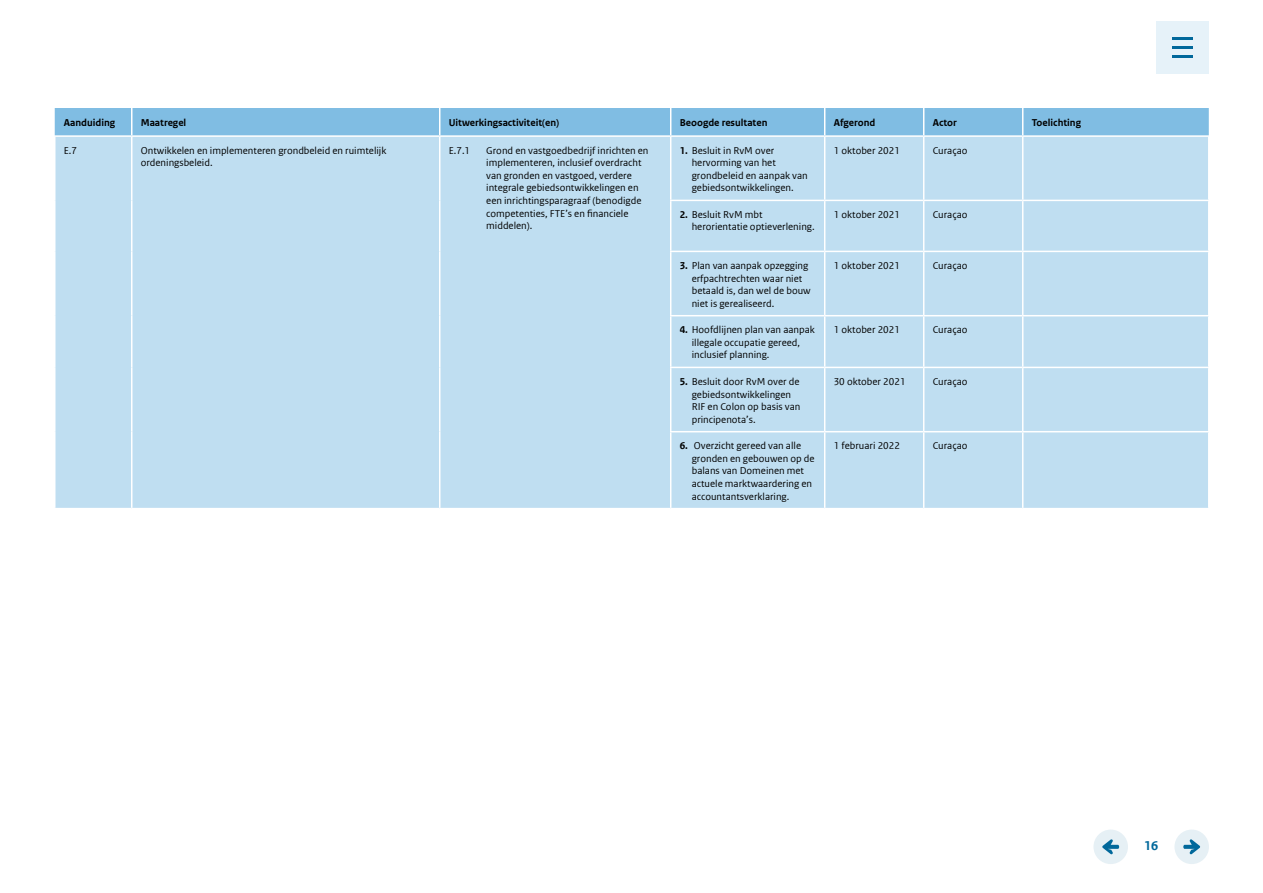
<style>
.page{position:relative;width:1263px;height:893px;background:#fff}
.page>*{position:absolute;margin:0;border:0;box-sizing:border-box;transform-origin:0 0}
.t1{font:700 13.5px "Rijksoverheid Sans Web Text";color:#01689b}
.Table_Bodycopy{font:10.5px/12.6px "Rijksoverheid Sans Web Text";color:#000}
.Table_Bodycopy_Tab{font:10.5px/12.6px "Rijksoverheid Sans Web Text";color:#000}
.Table_Heading_H2{font:700 10.5px "Rijksoverheid Sans Web Text";color:#000}
.s1{font-weight:700}
</style>
<div class="page">
<div style="left:1156px;top:21px;width:53px;height:53px;background:#e6f2f9"></div>
<hr style="left:1172px;top:37px;width:21px;height:3px;background:#01689b">
<hr style="left:1172px;top:55px;width:21px;height:3px;background:#01689b">
<hr style="left:1172px;top:46px;width:21px;height:3px;background:#01689b">
<div style="left:1174px;top:830px;width:35px;height:34px;background:#e6f0f5;border-radius:50%"></div>
<svg style="left:1183px;top:839px;width:17px;height:15px"></svg>
<div style="left:1093px;top:830px;width:35px;height:34px;background:#e6f0f5;border-radius:50%"></div>
<svg style="left:1102px;top:839px;width:17px;height:15px"></svg>
<div style="left:56px;top:137px;width:1152px;height:371px;background:#bfdef1"></div>
<div style="left:55px;top:108px;width:1154px;height:27px;background:#80bde3"></div>
<hr style="left:131px;top:137px;width:1px;height:63px;background:#fff">
<hr style="left:131px;top:200px;width:1px;height:51px;background:#fff">
<hr style="left:131px;top:251px;width:1px;height:65px;background:#fff">
<hr style="left:131px;top:316px;width:1px;height:51px;background:#fff">
<hr style="left:131px;top:367px;width:1px;height:65px;background:#fff">
<hr style="left:131px;top:432px;width:1px;height:76px;background:#fff">
<hr style="left:439px;top:137px;width:1px;height:63px;background:#fff">
<hr style="left:439px;top:200px;width:1px;height:51px;background:#fff">
<hr style="left:439px;top:251px;width:1px;height:65px;background:#fff">
<hr style="left:439px;top:316px;width:1px;height:51px;background:#fff">
<hr style="left:439px;top:367px;width:1px;height:65px;background:#fff">
<hr style="left:439px;top:432px;width:1px;height:76px;background:#fff">
<hr style="left:670px;top:137px;width:1px;height:63px;background:#fff">
<hr style="left:824px;top:137px;width:1px;height:63px;background:#fff">
<hr style="left:923px;top:137px;width:1px;height:63px;background:#fff">
<hr style="left:1022px;top:137px;width:1px;height:63px;background:#fff">
<hr style="left:670px;top:200px;width:155px;height:1px;background:#fff">
<hr style="left:670px;top:201px;width:1px;height:50px;background:#fff">
<hr style="left:670px;top:251px;width:155px;height:1px;background:#fff">
<hr style="left:670px;top:252px;width:1px;height:63px;background:#fff">
<hr style="left:670px;top:315px;width:155px;height:1px;background:#fff">
<hr style="left:670px;top:316px;width:1px;height:51px;background:#fff">
<hr style="left:670px;top:367px;width:155px;height:1px;background:#fff">
<hr style="left:670px;top:368px;width:1px;height:63px;background:#fff">
<hr style="left:670px;top:431px;width:155px;height:1px;background:#fff">
<hr style="left:670px;top:432px;width:1px;height:76px;background:#fff">
<hr style="left:825px;top:200px;width:99px;height:1px;background:#fff">
<hr style="left:824px;top:201px;width:1px;height:50px;background:#fff">
<hr style="left:825px;top:251px;width:99px;height:1px;background:#fff">
<hr style="left:824px;top:252px;width:1px;height:63px;background:#fff">
<hr style="left:825px;top:315px;width:99px;height:1px;background:#fff">
<hr style="left:824px;top:316px;width:1px;height:51px;background:#fff">
<hr style="left:825px;top:367px;width:99px;height:1px;background:#fff">
<hr style="left:824px;top:368px;width:1px;height:63px;background:#fff">
<hr style="left:825px;top:431px;width:99px;height:1px;background:#fff">
<hr style="left:824px;top:432px;width:1px;height:76px;background:#fff">
<hr style="left:924px;top:200px;width:99px;height:1px;background:#fff">
<hr style="left:923px;top:201px;width:1px;height:50px;background:#fff">
<hr style="left:924px;top:251px;width:99px;height:1px;background:#fff">
<hr style="left:923px;top:252px;width:1px;height:63px;background:#fff">
<hr style="left:924px;top:315px;width:99px;height:1px;background:#fff">
<hr style="left:923px;top:316px;width:1px;height:51px;background:#fff">
<hr style="left:924px;top:367px;width:99px;height:1px;background:#fff">
<hr style="left:923px;top:368px;width:1px;height:63px;background:#fff">
<hr style="left:924px;top:431px;width:99px;height:1px;background:#fff">
<hr style="left:923px;top:432px;width:1px;height:76px;background:#fff">
<hr style="left:1023px;top:200px;width:186px;height:1px;background:#fff">
<hr style="left:1022px;top:201px;width:1px;height:50px;background:#fff">
<hr style="left:1023px;top:251px;width:186px;height:1px;background:#fff">
<hr style="left:1022px;top:252px;width:1px;height:63px;background:#fff">
<hr style="left:1023px;top:315px;width:186px;height:1px;background:#fff">
<hr style="left:1022px;top:316px;width:1px;height:51px;background:#fff">
<hr style="left:1023px;top:367px;width:186px;height:1px;background:#fff">
<hr style="left:1022px;top:368px;width:1px;height:63px;background:#fff">
<hr style="left:1023px;top:431px;width:186px;height:1px;background:#fff">
<hr style="left:1022px;top:432px;width:1px;height:76px;background:#fff">
<h3 class="Table_Heading_H2" style="left:64px;top:116px;width:53px">Aanduiding</h3>
<h3 class="Table_Heading_H2" style="left:141px;top:116px;width:47px">Maatregel</h3>
<h3 class="Table_Heading_H2" style="left:449px;top:116px;width:112px">Uitwerkingsactiviteit(en)</h3>
<h3 class="Table_Heading_H2" style="left:680px;top:116px;width:89px">Beoogde resultaten</h3>
<h3 class="Table_Heading_H2" style="left:834px;top:116px;width:43px">Afgerond</h3>
<h3 class="Table_Heading_H2" style="left:933px;top:116px;width:26px">Actor</h3>
<h3 class="Table_Heading_H2" style="left:1032px;top:116px;width:51px">Toelichting</h3>
<p class="Table_Bodycopy" style="left:64px;top:144px;width:15px">E.7</p>
<p class="Table_Bodycopy" style="left:141px;top:144px;width:247px">Ontwikkelen en implementeren grondbeleid en ruimtelijk ordeningsbeleid.</p>
<p class="Table_Bodycopy_Tab" style="left:449px;top:144px;width:23px">E.7.1</p>
<p class="Table_Bodycopy_Tab" style="left:486px;top:144px;width:164px">Grond en vastgoedbedrijf inrichten en implementeren, inclusief overdracht van gronden en vastgoed, verdere integrale gebiedsontwikkelingen en een inrichtingsparagraaf (benodigde competenties, FTE’s en financiele middelen).</p>
<p class="Table_Bodycopy" style="left:692px;top:144px;width:118px;text-indent:-12px"><span class="s1">1.</span> Besluit in RvM over hervorming van het grondbeleid en aanpak van gebiedsontwikkelingen.</p>
<p class="Table_Bodycopy" style="left:834px;top:144px;width:68px">1 oktober 2021</p>
<p class="Table_Bodycopy" style="left:933px;top:144px;width:36px">Curaçao</p>
<p class="Table_Bodycopy" style="left:692px;top:208px;width:124px;text-indent:-12px"><span class="s1">2.</span> Besluit RvM mbt herorientatie optieverlening.</p>
<p class="Table_Bodycopy" style="left:834px;top:208px;width:68px">1 oktober 2021</p>
<p class="Table_Bodycopy" style="left:933px;top:208px;width:36px">Curaçao</p>
<p class="Table_Bodycopy" style="left:692px;top:259px;width:121px;text-indent:-12px"><span class="s1">3.</span> Plan van aanpak opzegging erfpachtrechten waar niet betaald is, dan wel de bouw niet is gerealiseerd.</p>
<p class="Table_Bodycopy" style="left:834px;top:259px;width:68px">1 oktober 2021</p>
<p class="Table_Bodycopy" style="left:933px;top:259px;width:36px">Curaçao</p>
<p class="Table_Bodycopy" style="left:692px;top:323px;width:125px;text-indent:-12px"><span class="s1">4.</span> Hoofdlijnen plan van aanpak illegale occupatie gereed, inclusief planning.</p>
<p class="Table_Bodycopy" style="left:834px;top:323px;width:68px">1 oktober 2021</p>
<p class="Table_Bodycopy" style="left:933px;top:323px;width:36px">Curaçao</p>
<p class="Table_Bodycopy" style="left:692px;top:375px;width:110px;text-indent:-12px"><span class="s1">5.</span> Besluit door RvM over de gebiedsontwikkelingen<br>RIF en Colon op basis van principenota’s.</p>
<p class="Table_Bodycopy" style="left:834px;top:375px;width:73px">30 oktober 2021</p>
<p class="Table_Bodycopy" style="left:933px;top:375px;width:36px">Curaçao</p>
<p class="Table_Bodycopy" style="left:692px;top:439px;width:124px;text-indent:-12px"><span class="s1">6.</span> Overzicht gereed van alle gronden en gebouwen op de balans van Domeinen met actuele marktwaardering en accountantsverklaring.</p>
<p class="Table_Bodycopy" style="left:834px;top:439px;width:68px">1 februari 2022</p>
<p class="Table_Bodycopy" style="left:933px;top:439px;width:36px">Curaçao</p>
<p class="t1" style="left:1144px;top:838px;width:16px">16</p>
</div>
